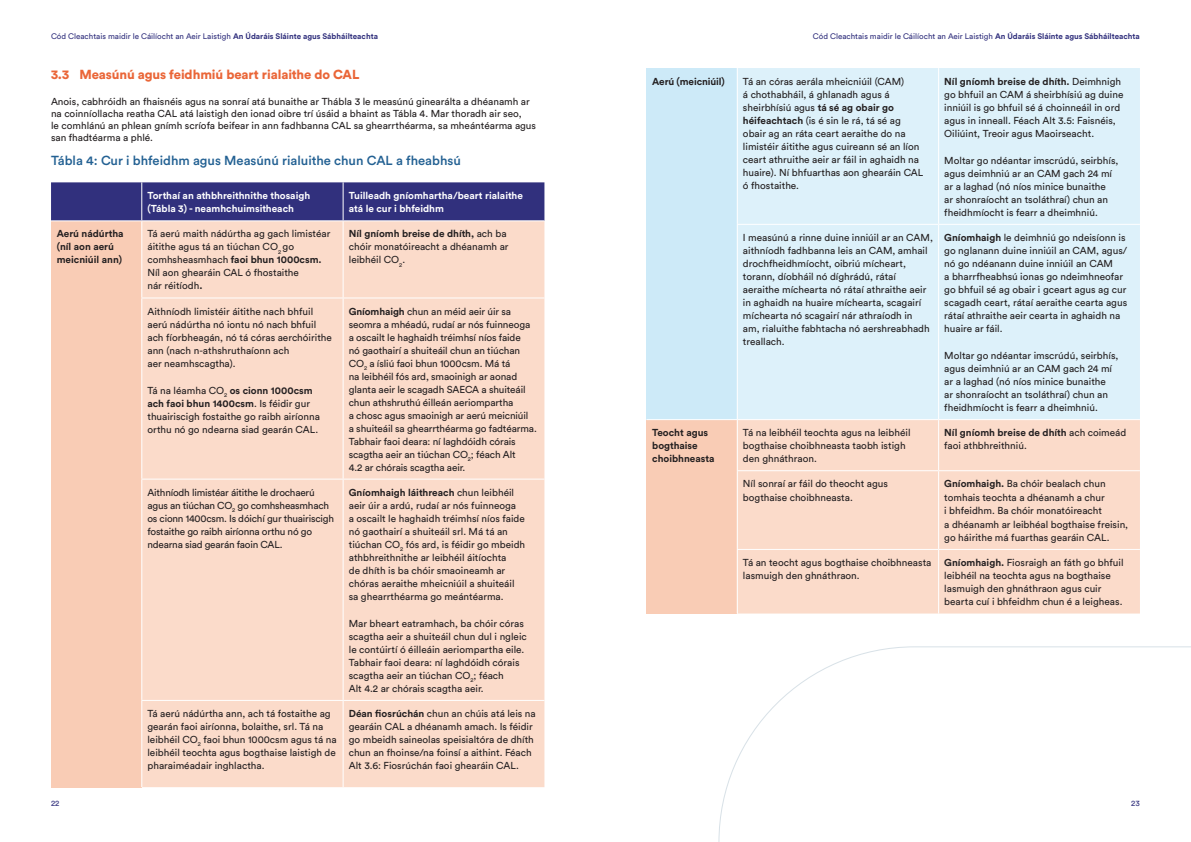
<style>
.page{position:relative;width:1191px;height:842px;background:#fff}
.page>*{position:absolute;margin:0;border:0;box-sizing:border-box;transform-origin:0 0}
.Heading_5{font:500 13px "Circular Std";color:#236193}
.Heading_3{font:900 13px "Circular Std";letter-spacing:-.005em;color:#ea6638}
.Table{font:10px/13px "Circular Std";color:#231f20}
.Body_Text{font:10px/12px "Circular Std";color:#231f20}
.Table-2{font:10px/13px "Circular Std";letter-spacing:-.02em;color:#231f20}
.Normal__Web{font:10px/13px "Circular Std";color:#231f20}
.Table-3{font:700 10px/13.4px "Circular Std";color:#fff}
.Table-4{font:700 10px/13px "Circular Std";color:#231f20}
.t1{font:8px "Circular Std";color:#31307d}
.s1{font-weight:700}
</style>
<div class="page">
<div style="left:51px;top:182px;width:493px;height:38px;background:#31307d"></div>
<div style="left:51px;top:221px;width:91px;height:566px;background:#f9ccb5"></div>
<div style="left:142px;top:221px;width:402px;height:566px;background:#fbdbca"></div>
<hr style="left:141px;top:182px;width:1px;height:38px;background:#fff">
<hr style="left:342px;top:182px;width:1px;height:38px;background:#fff">
<hr style="left:141px;top:221px;width:1px;height:76px;background:#fff">
<hr style="left:342px;top:221px;width:1px;height:76px;background:#fff">
<hr style="left:141px;top:297px;width:202px;height:1px;background:#fff">
<hr style="left:141px;top:298px;width:1px;height:181px;background:#fff">
<hr style="left:343px;top:297px;width:201px;height:1px;background:#fff">
<hr style="left:141px;top:479px;width:202px;height:1px;background:#fff">
<hr style="left:141px;top:480px;width:1px;height:220px;background:#fff">
<hr style="left:343px;top:479px;width:201px;height:1px;background:#fff">
<hr style="left:342px;top:480px;width:1px;height:220px;background:#fff">
<hr style="left:141px;top:700px;width:202px;height:1px;background:#fff">
<hr style="left:141px;top:701px;width:1px;height:86px;background:#fff">
<hr style="left:343px;top:700px;width:201px;height:1px;background:#fff">
<hr style="left:342px;top:701px;width:1px;height:86px;background:#fff">
<hr style="left:342px;top:298px;width:1px;height:181px;background:#fff">
<div style="left:646px;top:68px;width:91px;height:352px;background:#cdeaf8"></div>
<div style="left:738px;top:68px;width:402px;height:351px;background:#ddf1fa"></div>
<div style="left:646px;top:420px;width:91px;height:193px;background:#f9ccb5"></div>
<div style="left:738px;top:420px;width:402px;height:193px;background:#fbdbca"></div>
<hr style="left:938px;top:68px;width:1px;height:156px;background:#fff">
<hr style="left:737px;top:224px;width:201px;height:1px;background:#fff">
<hr style="left:938px;top:224px;width:202px;height:1px;background:#fff">
<hr style="left:938px;top:225px;width:1px;height:194px;background:#fff">
<hr style="left:646px;top:419px;width:91px;height:1px;background:#fff">
<hr style="left:938px;top:420px;width:1px;height:50px;background:#fff">
<hr style="left:737px;top:470px;width:201px;height:1px;background:#fff">
<hr style="left:938px;top:470px;width:202px;height:1px;background:#fff">
<hr style="left:938px;top:471px;width:1px;height:78px;background:#fff">
<hr style="left:737px;top:549px;width:201px;height:1px;background:#fff">
<hr style="left:938px;top:549px;width:202px;height:1px;background:#fff">
<hr style="left:938px;top:550px;width:1px;height:63px;background:#fff">
<svg style="left:718px;top:646px;width:473px;height:196px"></svg>
<p class="t1" style="left:51px;top:31px;width:328px">Cód Cleachtais maidir le Cáilíocht an Aeir Laistigh <span class="s1">An Údaráis Sláinte agus Sábháilteachta</span></p>
<p class="Heading_3" style="left:51px;top:65px;width:310px">3.3 Measúnú agus feidhmiú beart rialaithe do CAL</p>
<p class="Body_Text" style="left:51px;top:96px;width:486px">Anois, cabhróidh an fhaisnéis agus na sonraí atá bunaithe ar Thábla 3 le measúnú ginearálta a dhéanamh ar na coinníollacha reatha CAL atá laistigh den ionad oibre trí úsáid a bhaint as Tábla 4. Mar thoradh air seo,<br>le comhlánú an phlean gnímh scríofa beifear in ann fadhbanna CAL sa ghearrthéarma, sa mheántéarma agus san fhadtéarma a phlé.</p>
<p class="Heading_5" style="left:51px;top:152px;width:411px">Tábla 4: Cur i bhfeidhm agus Measúnú rialuithe chun CAL a fheabhsú</p>
<p class="Table-3" style="left:147px;top:189px;width:164px">Torthaí an athbhreithnithe thosaigh (Tábla 3) - neamhchuimsitheach</p>
<p class="Table-3" style="left:349px;top:189px;width:176px">Tuilleadh gníomhartha/beart rialaithe atá le cur i bhfeidhm</p>
<p class="Table-4" style="left:57px;top:227px;width:68px">Aerú nádúrtha (níl aon aerú meicniúil ann)</p>
<p class="Normal__Web" style="left:147px;top:227px;width:184px">Tá aerú maith nádúrtha ag gach limistéar áitithe agus tá an tiúchan CO<sub>2</sub> go comhsheasmhach <span class="s1">faoi bhun 1000csm.<br></span>Níl aon ghearáin CAL ó fhostaithe<br>nár réitíodh<span class="s1">.</span></p>
<p class="Table" style="left:349px;top:227px;width:161px"><span class="s1">Níl gníomh breise de dhíth,</span> ach ba chóir monatóireacht a dhéanamh ar leibhéil CO<sub>2</sub>.</p>
<p class="Table" style="left:147px;top:304px;width:186px">Aithníodh limistéir áitithe nach bhfuil aerú nádúrtha nó iontu nó nach bhfuil ach fíorbheagán, nó tá córas aerchóirithe ann (nach n-athshruthaíonn ach<br>aer neamhscagtha).</p>
<p class="Table" style="left:147px;top:384px;width:174px">Tá na léamha CO<sub>2</sub> <span class="s1">os cionn 1000csm ach faoi bhun 1400csm</span>. Is féidir gur thuairiscigh fostaithe go raibh airíonna orthu nó go ndearna siad gearán CAL.</p>
<p class="Table" style="left:349px;top:304px;width:189px"><span class="s1">Gníomhaigh</span> chun an méid aeir úir sa seomra a mhéadú, rudaí ar nós fuinneoga a oscailt le haghaidh tréimhsí níos faide<br>nó gaothairí a shuiteáil chun an tiúchan CO<sub>2</sub> a ísliú faoi bhun 1000csm. Má tá<br>na leibhéil fós ard, smaoinigh ar aonad glanta aeir le scagadh SAECA a shuiteáil chun athshruthú éilleán aeriompartha<br>a chosc agus smaoinigh ar aerú meicniúil<br>a shuiteáil sa ghearrthéarma go fadtéarma.<br>Tabhair faoi deara: ní laghdóidh córais scagtha aeir an tiúchan CO<sub>2</sub>; féach Alt<br>4.2 ar chórais scagtha aeir.</p>
<p class="t1" style="left:51px;top:798px;width:10px">22</p>
<p class="Table-2" style="left:147px;top:486px;width:188px">Aithníodh limistéar áitithe le drochaerú agus an tiúchan CO<sub>2</sub> go comhsheasmhach os cionn 1400csm. Is dóichí gur thuairiscigh fostaithe go raibh airíonna orthu nó go ndearna siad gearán faoin CAL.</p>
<p class="Table" style="left:349px;top:486px;width:178px"><span class="s1">Gníomhaigh láithreach</span> chun leibhéil aeir úir a ardú, rudaí ar nós fuinneoga<br>a oscailt le haghaidh tréimhsí níos faide nó gaothairí a shuiteáil srl. Má tá an tiúchan CO<sub>2</sub> fós ard, is féidir go mbeidh athbhreithnithe ar leibhéil áitíochta<br>de dhíth is ba chóir smaoineamh ar chóras aeraithe mheicniúil a shuiteáil sa ghearrthéarma go meántéarma.</p>
<p class="Table" style="left:349px;top:617px;width:180px">Mar bheart eatramhach, ba chóir córas scagtha aeir a shuiteáil chun dul i ngleic le contúirtí ó éilleáin aeriompartha eile.<br>Tabhair faoi deara: ní laghdóidh córais scagtha aeir an tiúchan CO<sub>2</sub>; féach<br>Alt 4.2 ar chórais scagtha aeir.</p>
<p class="Table" style="left:147px;top:707px;width:191px">Tá aerú nádúrtha ann, ach tá fostaithe ag gearán faoi airíonna, bolaithe, srl. Tá na leibhéil CO<sub>2</sub> faoi bhun 1000csm agus tá na leibhéil teochta agus bogthaise laistigh de pharaiméadair inghlactha.</p>
<p class="Table" style="left:349px;top:707px;width:188px"><span class="s1">Déan fiosrúchán</span> chun an chúis atá leis na gearáin CAL a dhéanamh amach. Is féidir go mbeidh saineolas speisialtóra de dhíth chun an fhoinse/na foinsí a aithint. Féach Alt 3.6: Fiosrúchán faoi ghearáin CAL.</p>
<p class="t1" style="left:813px;top:31px;width:328px">Cód Cleachtais maidir le Cáilíocht an Aeir Laistigh <span class="s1">An Údaráis Sláinte agus Sábháilteachta</span></p>
<p class="Table-4" style="left:652px;top:74px;width:74px">Aerú (meicniúil)</p>
<p class="Table" style="left:743px;top:74px;width:182px">Tá an córas aerála mheicniúil (CAM)<br>á chothabháil, á ghlanadh agus á sheirbhísiú agus <span class="s1">tá sé ag obair go héifeachtach</span> (is é sin le rá, tá sé ag obair ag an ráta ceart aeraithe do na limistéir áitithe agus cuireann sé an líon ceart athruithe aeir ar fáil in aghaidh na huaire). Ní bhfuarthas aon ghearáin CAL ó fhostaithe.</p>
<p class="Table" style="left:944px;top:74px;width:181px"><span class="s1">Níl gníomh breise de dhíth.</span> Deimhnigh go bhfuil an CAM á sheirbhísiú ag duine inniúil is go bhfuil sé á choinneáil in ord agus in inneall. Féach Alt 3.5: Faisnéis, Oiliúint, Treoir agus Maoirseacht.</p>
<p class="Table" style="left:944px;top:154px;width:176px">Moltar go ndéantar imscrúdú, seirbhís, agus deimhniú ar an CAM gach 24 mí ar a laghad (nó níos minice bunaithe<br>ar shonraíocht an tsoláthraí) chun an fheidhmíocht is fearr a dheimhniú.</p>
<p class="Table" style="left:743px;top:231px;width:191px">I measúnú a rinne duine inniúil ar an CAM, aithníodh fadhbanna leis an CAM, amhail drochfheidhmíocht, oibriú mícheart, torann, díobháil nó díghrádú, rátaí aeraithe míchearta nó rátaí athraithe aeir in aghaidh na huaire míchearta, scagairí míchearta nó scagairí nár athraíodh in<br>am, rialuithe fabhtacha nó aershreabhadh treallach.</p>
<p class="Table" style="left:944px;top:231px;width:184px"><span class="s1">Gníomhaigh</span> le deimhniú go ndeisíonn is go nglanann duine inniúil an CAM, agus/ nó go ndéanann duine inniúil an CAM<br>a bharrfheabhsú ionas go ndeimhneofar go bhfuil sé ag obair i gceart agus ag cur scagadh ceart, rátaí aeraithe cearta agus rátaí athraithe aeir cearta in aghaidh na huaire ar fáil.</p>
<p class="Table" style="left:944px;top:349px;width:176px">Moltar go ndéantar imscrúdú, seirbhís, agus deimhniú ar an CAM gach 24 mí ar a laghad (nó níos minice bunaithe<br>ar shonraíocht an tsoláthraí) chun an fheidhmíocht is fearr a dheimhniú.</p>
<p class="Table-4" style="left:652px;top:426px;width:64px">Teocht agus bogthaise choibhneasta</p>
<p class="Table" style="left:743px;top:426px;width:169px">Tá na leibhéil teochta agus na leibhéil bogthaise choibhneasta taobh istigh den ghnáthraon.</p>
<p class="Table" style="left:944px;top:426px;width:184px"><span class="s1">Níl gníomh breise de dhíth</span> ach coimeád faoi athbhreithniú.</p>
<p class="Table" style="left:743px;top:477px;width:146px;line-height:13.4px">Níl sonraí ar fáil do theocht agus bogthaise choibhneasta.</p>
<p class="Table" style="left:944px;top:477px;width:185px;line-height:13.4px"><span class="s1">Gníomhaigh.</span> Ba chóir bealach chun tomhais teochta a dhéanamh a chur<br>i bhfeidhm. Ba chóir monatóireacht<br>a dhéanamh ar leibhéal bogthaise freisin, go háirithe má fuarthas gearáin CAL.</p>
<p class="Table" style="left:743px;top:556px;width:190px;line-height:13.4px">Tá an teocht agus bogthaise choibhneasta lasmuigh den ghnáthraon.</p>
<p class="Table" style="left:944px;top:556px;width:181px"><span class="s1">Gníomhaigh.</span> Fiosraigh an fáth go bhfuil leibhéil na teochta agus na bogthaise lasmuigh den ghnáthraon agus cuir bearta cuí i bhfeidhm chun é a leigheas.</p>
<p class="t1" style="left:1131px;top:798px;width:10px">23</p>
</div>
